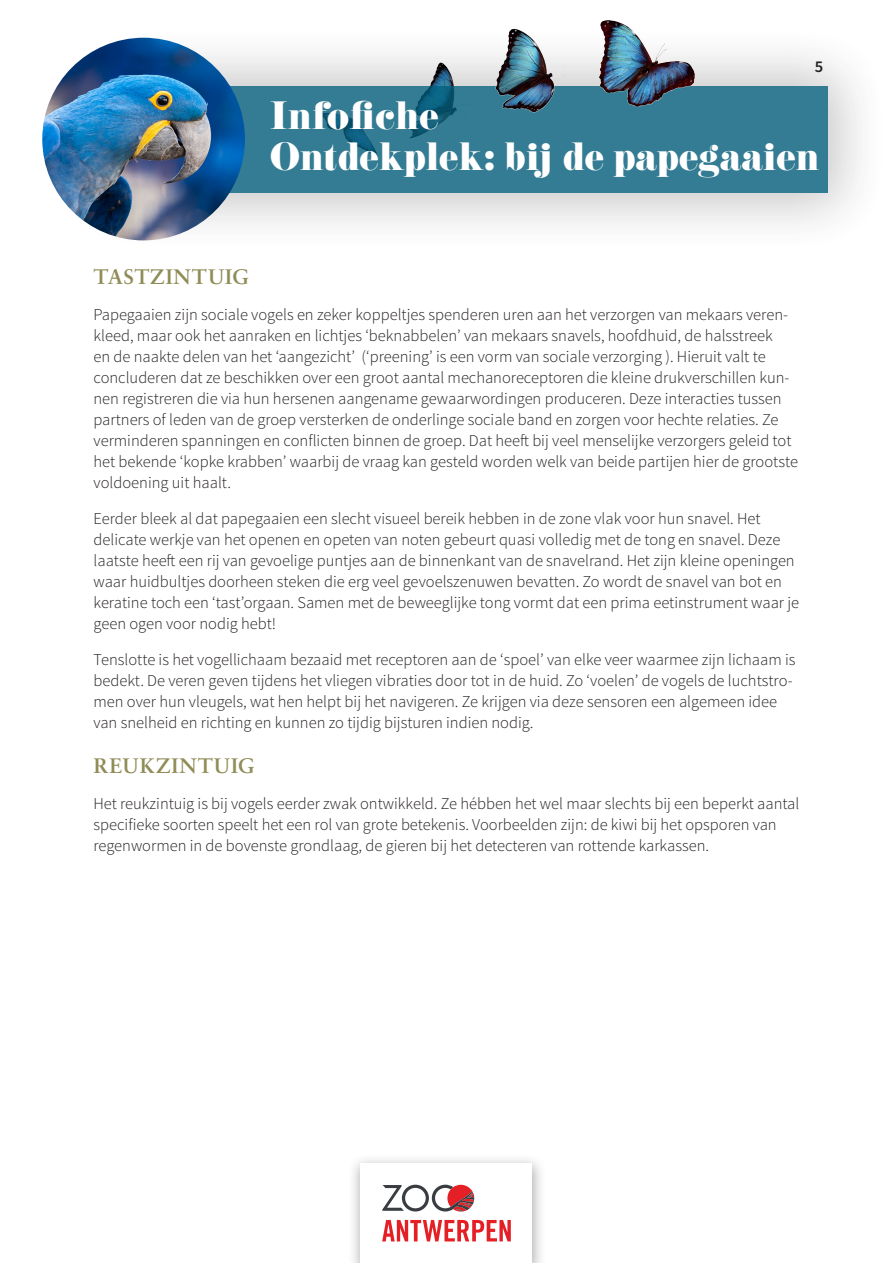
<style>
.page{position:relative;width:893px;height:1263px;background:#fff}
.page>*{position:absolute;margin:0;border:0;box-sizing:border-box;transform-origin:0 0}
.t1{font:34.5px/40.7px "Eloquent JF Regular Pro";letter-spacing:.01em;color:#fff}
.t2{font:700 21px "Sabon LT";letter-spacing:.04em;color:#908c57}
.t3{font:300 16.5px/21px "Source Sans Pro";color:#231f20}
.t4{font:600 16.5px "Source Sans Pro";color:#231f20}
</style>
<div class="page">
<div style="left:61px;top:23px;width:830px;height:232px;background:#231f20;opacity:.32"></div>
<svg style="left:230px;top:86px;width:598px;height:106px;background:#307990"></svg>
<img style="left:455px;top:20px;width:282px;height:181px">
<div style="left:347px;top:1154px;width:199px;height:109px;background:#231f20;opacity:.37"></div>
<div style="left:361px;top:1163px;width:171px;height:100px;background:#fff"></div>
<svg style="left:382px;top:1220px;width:129px;height:21px"></svg>
<svg style="left:382px;top:1185px;width:92px;height:26px"></svg>
<img style="left:42px;top:38px;width:203px;height:202px;border-radius:101px">
<p class="t4" style="left:815px;top:56px;width:10px">5</p>
<h1 class="t1" style="left:270px;top:97px;width:551px">Infofiche<br>Ontdekplek: bij de papegaaien</h1>
<p class="t2" style="left:94px;top:264px;width:157px">TASTZINTUIG</p>
<p class="t3" style="left:94px;top:304px;width:706px">Papegaaien zijn sociale vogels en zeker koppeltjes spenderen uren aan het verzorgen van mekaars veren&shy;kleed, maar ook het aanraken en lichtjes ‘beknabbelen’ van mekaars snavels, hoofdhuid, de halsstreek<br>en de naakte delen van het ‘aangezicht’ (‘preening’ is een vorm van sociale verzorging ). Hieruit valt te concluderen dat ze beschikken over een groot aantal mechanoreceptoren die kleine drukverschillen kun&shy;nen registreren die via hun hersenen aangename gewaarwordingen produceren. Deze interacties tussen partners of leden van de groep versterken de onderlinge sociale band en zorgen voor hechte relaties. Ze verminderen spanningen en conflicten binnen de groep. Dat heeft bij veel menselijke verzorgers geleid tot het bekende ‘kopke krabben’ waarbij de vraag kan gesteld worden welk van beide partijen hier de grootste voldoening uit haalt.</p>
<p class="t3" style="left:94px;top:508px;width:707px">Eerder bleek al dat papegaaien een slecht visueel bereik hebben in de zone vlak voor hun snavel. Het delicate werkje van het openen en opeten van noten gebeurt quasi volledig met de tong en snavel. Deze laatste heeft een rij van gevoelige puntjes aan de binnenkant van de snavelrand. Het zijn kleine openingen waar huidbultjes doorheen steken die erg veel gevoelszenuwen bevatten. Zo wordt de snavel van bot en keratine toch een ‘tast’orgaan. Samen met de beweeglijke tong vormt dat een prima eetinstrument waar je geen ogen voor nodig hebt!</p>
<p class="t3" style="left:94px;top:649px;width:703px">Tenslotte is het vogellichaam bezaaid met receptoren aan de ‘spoel’ van elke veer waarmee zijn lichaam is bedekt. De veren geven tijdens het vliegen vibraties door tot in de huid. Zo ‘voelen’ de vogels de luchtstro&shy;men over hun vleugels, wat hen helpt bij het navigeren. Ze krijgen via deze sensoren een algemeen idee van snelheid en richting en kunnen zo tijdig bijsturen indien nodig.</p>
<p class="t2" style="left:94px;top:753px;width:163px">REUKZINTUIG</p>
<p class="t3" style="left:94px;top:793px;width:707px">Het reukzintuig is bij vogels eerder zwak ontwikkeld. Ze hébben het wel maar slechts bij een beperkt aantal specifieke soorten speelt het een rol van grote betekenis. Voorbeelden zijn: de kiwi bij het opsporen van regenwormen in de bovenste grondlaag, de gieren bij het detecteren van rottende karkassen.</p>
</div>
